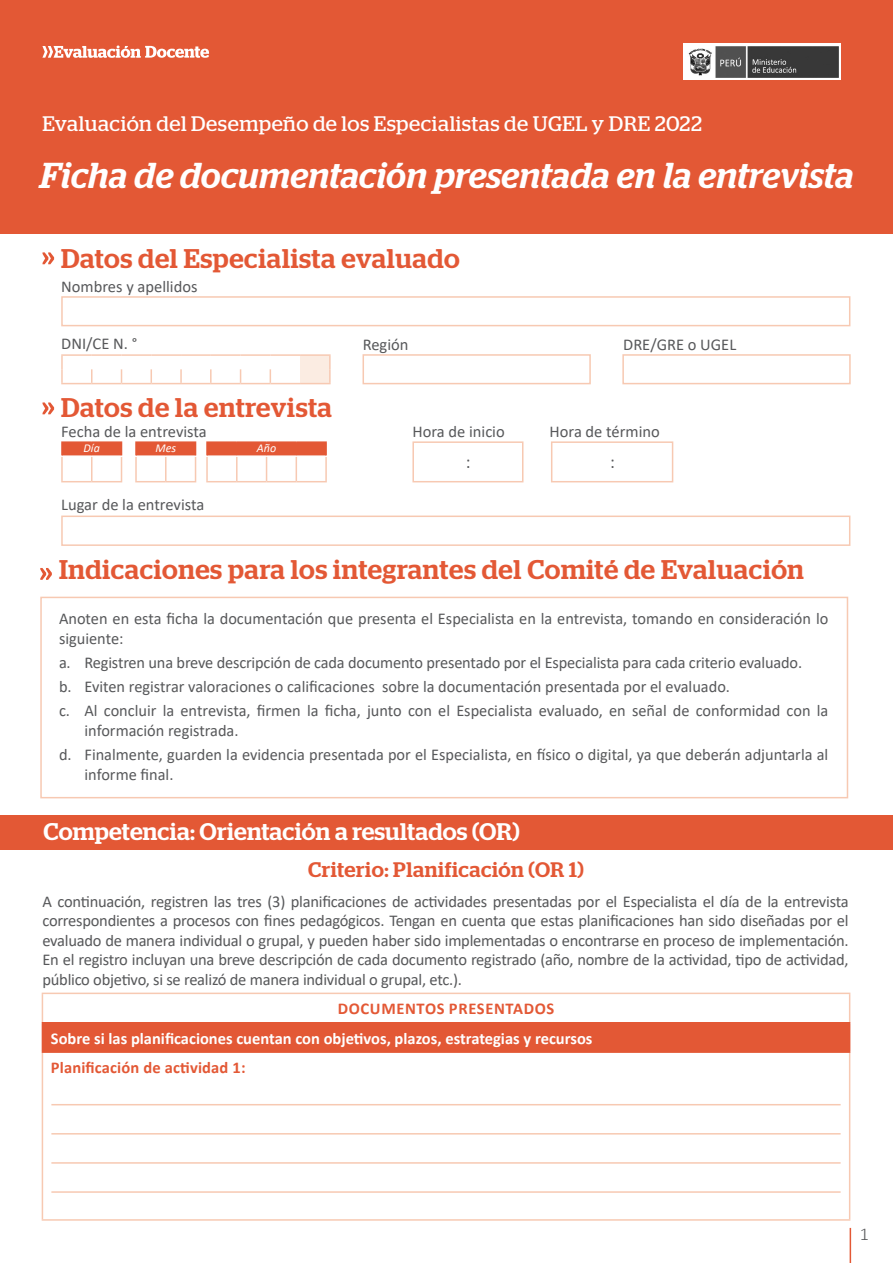
<style>
.page{position:relative;width:893px;height:1263px;background:#fff}
.page>*{position:absolute;margin:0;border:0;box-sizing:border-box;transform-origin:0 0}
.TITULOS{font:italic 500 36px "Stag";letter-spacing:.01em;color:#fff}
.TITULOS-2{font:500 27px "Stag";letter-spacing:.02em;color:#e35835}
.TITULOS-3{font:500 24px "Stag";letter-spacing:.005em;color:#fff}
.TITULOS-4{font:21px "Stag";letter-spacing:.025em;color:#fff}
.t1{font:500 21px "Stag";letter-spacing:.025em;color:#e35835}
.t2{font:18px "Calibri";color:#57585a}
.t3{font:300 18px "Calibri";color:#57585a}
.Table_Paragraph{font:16.5px/19.5px "Calibri";color:#57585a}
.t4{font:700 16.5px "Calibri";color:#fff}
.t5{font:700 16.5px "Calibri";letter-spacing:.01em;color:#e35835}
.t6{font:700 16.5px "Calibri";letter-spacing:.04em;color:#e35835}
.Table_Paragraph-2{font:italic 12px "Calibri";color:#fff}
</style>
<div class="page">
<hr style="left:850px;top:1228px;width:1px;height:35px;background:#e35835">
<div style="left:0;top:0;width:893px;height:234px;background:#e35835"></div>
<svg style="left:42px;top:45px;width:167px;height:13px"></svg>
<svg style="left:40px;top:568px;width:12px;height:12px"></svg>
<svg style="left:43px;top:252px;width:11px;height:12px"></svg>
<div style="left:61px;top:296px;width:789px;height:30px;background:#fff;border:2px solid #f7c9b2"></div>
<div style="left:622px;top:354px;width:229px;height:30px;background:#fff;border:2px solid #f7c9b2"></div>
<div style="left:362px;top:354px;width:229px;height:30px;background:#fff;border:2px solid #f7c9b2"></div>
<div style="left:40px;top:597px;width:808px;height:201px;border:2px solid #f7c9b2"></div>
<svg style="left:43px;top:402px;width:11px;height:12px"></svg>
<div style="left:61px;top:515px;width:789px;height:31px;border:2px solid #f7c9b2"></div>
<div style="left:683px;top:44px;width:158px;height:36px;background:linear-gradient(to right,#fff,#fff)"></div>
<img style="left:685px;top:46px;width:154px;height:31px">
<div style="left:0;top:815px;width:893px;height:34px;background:#e35835"></div>
<div style="left:42px;top:1023px;width:808px;height:29px;background:#e35835"></div>
<hr style="left:42px;top:1053px;width:1px;height:166px;background:#f7c9b2">
<hr style="left:849px;top:1053px;width:1px;height:166px;background:#f7c9b2">
<hr style="left:42px;top:1219px;width:808px;height:2px;background:#f7c9b2">
<hr style="left:42px;top:992px;width:808px;height:2px;background:#f7c9b2">
<hr style="left:42px;top:1022px;width:808px;height:1px;background:#e35835">
<svg style="left:42px;top:994px;width:1px;height:28px"></svg>
<svg style="left:849px;top:994px;width:1px;height:28px"></svg>
<hr style="left:42px;top:1051px;width:808px;height:2px;background:#e35835">
<hr style="left:61px;top:441px;width:31px;height:2px;background:#e35835">
<hr style="left:92px;top:441px;width:30px;height:2px;background:#e35835">
<hr style="left:135px;top:441px;width:31px;height:2px;background:#e35835">
<hr style="left:166px;top:441px;width:30px;height:2px;background:#e35835">
<hr style="left:206px;top:441px;width:31px;height:2px;background:#e35835">
<hr style="left:237px;top:441px;width:30px;height:2px;background:#e35835">
<hr style="left:267px;top:441px;width:29px;height:2px;background:#e35835">
<hr style="left:296px;top:441px;width:31px;height:2px;background:#e35835">
<svg style="left:61px;top:442px;width:266px;height:40px"></svg>
<div style="left:412px;top:441px;width:111px;height:41px;background:#fff;border:2px solid #f7c9b2"></div>
<div style="left:551px;top:441px;width:122px;height:41px;background:#fff;border:2px solid #f7c9b2"></div>
<div style="left:300px;top:355px;width:30px;height:29px;background:#fbece2"></div>
<hr style="left:61px;top:354px;width:31px;height:2px;background:#f7c9b2">
<hr style="left:92px;top:354px;width:30px;height:2px;background:#f7c9b2">
<hr style="left:122px;top:354px;width:29px;height:2px;background:#f7c9b2">
<hr style="left:151px;top:354px;width:30px;height:2px;background:#f7c9b2">
<hr style="left:181px;top:354px;width:30px;height:2px;background:#f7c9b2">
<hr style="left:211px;top:354px;width:30px;height:2px;background:#f7c9b2">
<hr style="left:241px;top:354px;width:29px;height:2px;background:#f7c9b2">
<hr style="left:270px;top:354px;width:30px;height:2px;background:#f7c9b2">
<hr style="left:300px;top:383px;width:31px;height:1px;background:#f7c9b2">
<hr style="left:61px;top:383px;width:31px;height:1px;background:#f7c9b2">
<hr style="left:92px;top:383px;width:30px;height:1px;background:#f7c9b2">
<hr style="left:151px;top:383px;width:30px;height:1px;background:#f7c9b2">
<hr style="left:181px;top:383px;width:30px;height:1px;background:#f7c9b2">
<hr style="left:211px;top:383px;width:30px;height:1px;background:#f7c9b2">
<hr style="left:270px;top:383px;width:30px;height:1px;background:#f7c9b2">
<svg style="left:91px;top:369px;width:1px;height:14px"></svg>
<svg style="left:121px;top:369px;width:31px;height:15px"></svg>
<svg style="left:180px;top:369px;width:2px;height:14px"></svg>
<svg style="left:210px;top:369px;width:2px;height:14px"></svg>
<svg style="left:240px;top:369px;width:31px;height:15px"></svg>
<hr style="left:300px;top:354px;width:31px;height:2px;background:#f7c9b2">
<svg style="left:329px;top:356px;width:2px;height:27px"></svg>
<svg style="left:61px;top:356px;width:2px;height:27px"></svg>
<hr style="left:51px;top:1133px;width:790px;height:1px;background:#f7c9b2">
<hr style="left:51px;top:1191px;width:790px;height:2px;background:#f7c9b2">
<hr style="left:51px;top:1104px;width:790px;height:1px;background:#f7c9b2">
<hr style="left:51px;top:1162px;width:790px;height:2px;background:#f7c9b2">
<p class="TITULOS-4" style="left:42px;top:112px;width:661px">Evaluación del Desempeño de los Especialistas de UGEL y DRE 2022</p>
<p class="TITULOS" style="left:40px;top:154px;width:815px">Ficha de documentación presentada en la entrevista</p>
<p class="TITULOS-2" style="left:61px;top:242px;width:400px">Datos del Especialista evaluado</p>
<p class="Table_Paragraph" style="left:61px;top:276px;width:138px">Nombres y apellidos</p>
<p class="Table_Paragraph" style="left:61px;top:333px;width:78px">DNI/CE N. °</p>
<p class="Table_Paragraph" style="left:363px;top:335px;width:47px">Región</p>
<p class="Table_Paragraph" style="left:623px;top:335px;width:115px">DRE/GRE o UGEL</p>
<p class="TITULOS-2" style="left:61px;top:391px;width:272px">Datos de la entrevista</p>
<p class="Table_Paragraph" style="left:61px;top:421px;width:147px">Fecha de la entrevista</p>
<p class="Table_Paragraph-2" style="left:84px;top:440px;width:18px">Día</p>
<p class="Table_Paragraph-2" style="left:155px;top:440px;width:22px">Mes</p>
<p class="Table_Paragraph-2" style="left:257px;top:440px;width:21px">Año</p>
<p class="Table_Paragraph" style="left:61px;top:495px;width:145px">Lugar de la entrevista</p>
<p class="Table_Paragraph" style="left:412px;top:421px;width:94px">Hora de inicio</p>
<p class="Table_Paragraph" style="left:550px;top:421px;width:112px">Hora de término</p>
<p class="t2" style="left:466px;top:449px;width:6px">:</p>
<p class="t2" style="left:610px;top:449px;width:6px">:</p>
<p class="TITULOS-2" style="left:59px;top:553px;width:746px">Indicaciones para los integrantes del Comité de Evaluación</p>
<p class="Table_Paragraph" style="left:59px;top:608px;width:771px">Anoten en esta ficha la documentación que presenta el Especialista en la entrevista, tomando en consideración lo siguiente:</p>
<p class="Table_Paragraph" style="left:59px;top:652px;width:745px">a. Registren una breve descripción de cada documento presentado por el Especialista para cada criterio evaluado.</p>
<p class="Table_Paragraph" style="left:59px;top:676px;width:673px">b. Eviten registrar valoraciones o calificaciones sobre la documentación presentada por el evaluado.</p>
<p class="Table_Paragraph" style="left:84px;top:700px;width:745px;text-indent:-26px">c. Al concluir la entrevista, firmen la ficha, junto con el Especialista evaluado, en señal de conformidad con la información registrada.</p>
<p class="Table_Paragraph" style="left:84px;top:744px;width:745px;text-indent:-26px">d. Finalmente, guarden la evidencia presentada por el Especialista, en físico o digital, ya que deberán adjuntarla al informe final.</p>
<p class="TITULOS-3" style="left:44px;top:817px;width:478px">Competencia: Orientación a resultados (OR)</p>
<p class="t1" style="left:308px;top:858px;width:277px">Criterio: Planificación (OR 1)</p>
<p class="Table_Paragraph" style="left:42px;top:891px;width:808px;text-align:justify">A continuación, registren las tres (3) planificaciones de actividades presentadas por el Especialista el día de la entrevista correspondientes a procesos con fines pedagógicos. Tengan en cuenta que estas planificaciones han sido diseñadas por el evaluado de manera individual o grupal, y pueden haber sido implementadas o encontrarse en proceso de implementación.<br>En el registro incluyan una breve descripción de cada documento registrado (año, nombre de la actividad, tipo de actividad, público objetivo, si se realizó de manera individual o grupal, etc.).</p>
<p class="t6" style="left:338px;top:997px;width:218px">DOCUMENTOS PRESENTADOS</p>
<p class="t4" style="left:51px;top:1026px;width:543px">Sobre si las planificaciones cuentan con objetivos, plazos, estrategias y recursos</p>
<p class="t5" style="left:51px;top:1056px;width:196px">Planificación de actividad 1:</p>
<p class="t3" style="left:860px;top:1223px;width:11px">1</p>
</div>
